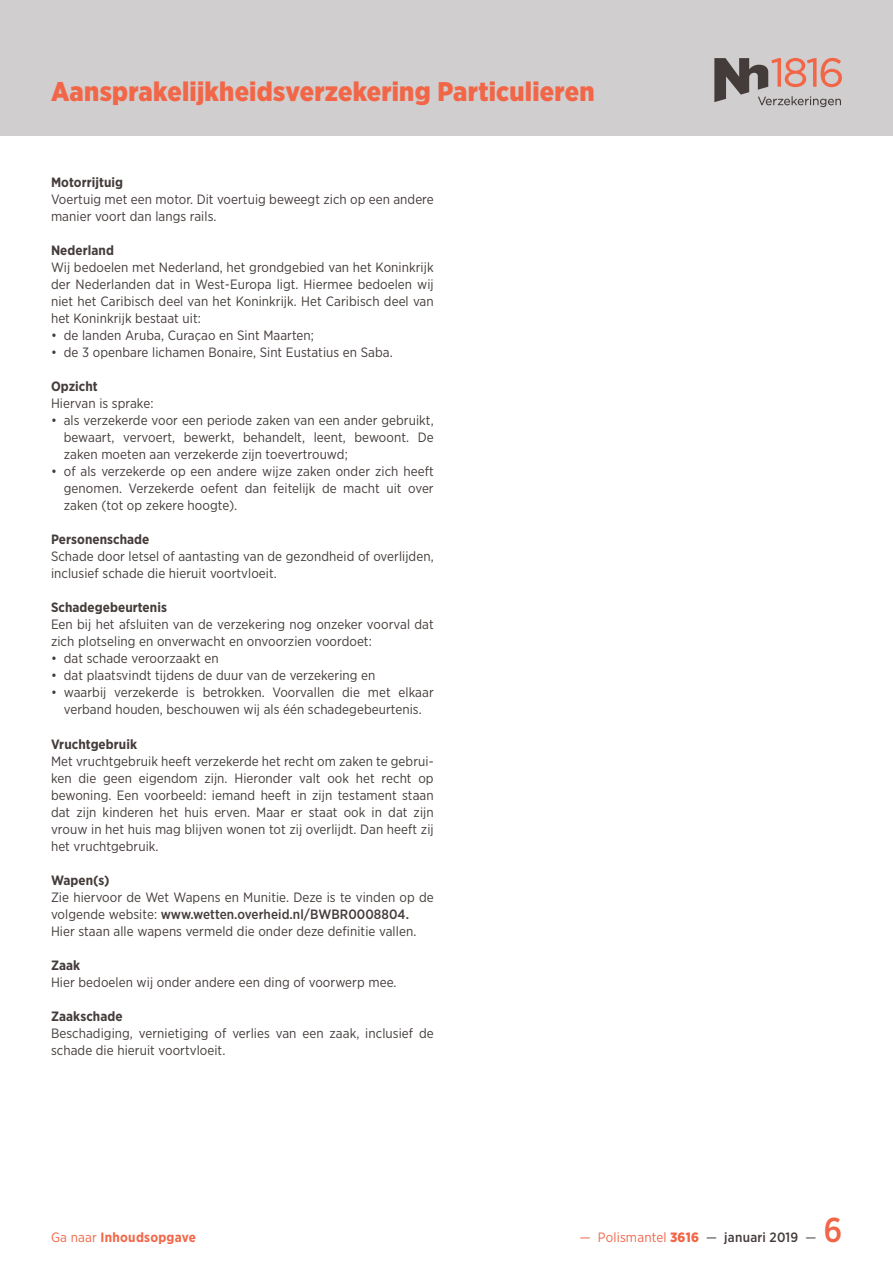
<style>
.page{position:relative;width:893px;height:1263px;background:#fff}
.page>*{position:absolute;margin:0;border:0;box-sizing:border-box;transform-origin:0 0}
.t1{font:500 34.5px "Gotham Narrow";color:#f26648}
.t2{font:900 27px "Gotham Narrow";letter-spacing:.01em;color:#f26648}
.t3{font:13.5px/17px "Gotham Narrow";letter-spacing:.005em;color:#443c3a}
.t4{font:700 13.5px "Gotham Narrow";letter-spacing:.005em;color:#443c3a}
.t5{font:13.5px "Gotham Narrow";letter-spacing:.01em;color:#f26648}
.t6{font:700 13.5px "Gotham Narrow";letter-spacing:.02em;color:#f26648}
.s1{font-weight:500}
.s2{font-weight:400}
.s3{font-weight:900}
.s4{color:#443c3a}
.s5{font-weight:500;color:#443c3a}
</style>
<div class="page">
<div style="left:0;top:0;width:893px;height:136px;background:#d0cece"></div>
<svg style="left:714px;top:58px;width:128px;height:49px"></svg>
<h2 class="t2" style="left:51px;top:73px;width:545px">Aansprakelijkheidsverzekering Particulieren</h2>
<p class="t4" style="left:51px;top:174px;width:74px">Motorrijtuig</p>
<p class="t3" style="left:51px;top:191px;width:384px">Voertuig met een motor. Dit voertuig beweegt zich op een andere manier voort dan langs rails.</p>
<p class="t4" style="left:51px;top:242px;width:64px">Nederland</p>
<p class="t3" style="left:51px;top:259px;width:384px;text-align:justify">Wij bedoelen met Nederland, het grondgebied van het Koninkrijk der Nederlanden dat in West-Europa ligt. Hiermee bedoelen wij niet het Caribisch deel van het Koninkrijk. Het Caribisch deel van het Koninkrijk bestaat uit:</p>
<p class="t3" style="left:51px;top:327px;width:265px">• de landen Aruba, Curaçao en Sint Maarten;</p>
<p class="t3" style="left:51px;top:344px;width:343px">• de 3 openbare lichamen Bonaire, Sint Eustatius en Saba.</p>
<p class="t4" style="left:51px;top:378px;width:48px">Opzicht</p>
<p class="t3" style="left:51px;top:395px;width:104px">Hiervan is sprake:</p>
<p class="t3" style="left:64px;top:412px;width:371px;text-align:justify;text-indent:-13px">• als verzekerde voor een periode zaken van een ander gebruikt, bewaart, vervoert, bewerkt, behandelt, leent, bewoont. De zaken moeten aan verzekerde zijn toevertrouwd;</p>
<p class="t3" style="left:64px;top:463px;width:371px;text-align:justify;text-indent:-13px">• of als verzekerde op een andere wijze zaken onder zich heeft genomen. Verzekerde oefent dan feitelijk de macht uit over zaken (tot op zekere hoogte).</p>
<p class="t4" style="left:51px;top:531px;width:100px">Personenschade</p>
<p class="t3" style="left:51px;top:548px;width:384px">Schade door letsel of aantasting van de gezondheid of overlijden, inclusief schade die hieruit voortvloeit.</p>
<p class="t4" style="left:51px;top:599px;width:117px">Schadegebeurtenis</p>
<p class="t3" style="left:51px;top:616px;width:384px">Een bij het afsluiten van de verzekering nog onzeker voorval dat zich plotseling en onverwacht en onvoorzien voordoet:</p>
<p class="t3" style="left:51px;top:650px;width:169px">• dat schade veroorzaakt en</p>
<p class="t3" style="left:51px;top:667px;width:326px">• dat plaatsvindt tijdens de duur van de verzekering en</p>
<p class="t3" style="left:51px;top:684px;width:384px;text-align:center">• waarbij verzekerde is betrokken. Voorvallen die met elkaar verband houden, beschouwen wij als één schadegebeurtenis.</p>
<p class="t4" style="left:51px;top:735px;width:88px">Vruchtgebruik</p>
<p class="t3" style="left:51px;top:752px;width:384px;text-align:justify">Met vruchtgebruik heeft verzekerde het recht om zaken te gebrui&shy;ken die geen eigendom zijn. Hieronder valt ook het recht op bewoning. Een voorbeeld: iemand heeft in zijn testament staan dat zijn kinderen het huis erven. Maar er staat ook in dat zijn vrouw in het huis mag blijven wonen tot zij overlijdt. Dan heeft zij het vruchtgebruik.</p>
<p class="t4" style="left:51px;top:871px;width:60px">Wapen(s)</p>
<p class="t3" style="left:51px;top:888px;width:384px">Zie hiervoor de Wet Wapens en Munitie. Deze is te vinden op de volgende website: <span class="s1">www.wetten.overheid.nl/BWBR0008804.<br></span>Hier staan alle wapens vermeld die onder deze definitie vallen.</p>
<p class="t4" style="left:51px;top:956px;width:31px">Zaak</p>
<p class="t3" style="left:51px;top:973px;width:347px">Hier bedoelen wij onder andere een ding of voorwerp mee.</p>
<p class="t4" style="left:51px;top:1007px;width:73px">Zaakschade</p>
<p class="t3" style="left:51px;top:1024px;width:384px">Beschadiging, vernietiging of verlies van een zaak, inclusief de schade die hieruit voortvloeit.</p>
<p class="t6" style="left:51px;top:1228px;width:147px"><span class="s2">Ga naar</span> Inhoudsopgave</p>
<p class="t5" style="left:580px;top:1228px;width:238px">— Polismantel <span class="s3">3616</span> <span class="s4">—</span> <span class="s5">januari 2019</span> <span class="s4">—</span></p>
<h1 class="t1" style="left:824px;top:1208px;width:20px">6</h1>
</div>
